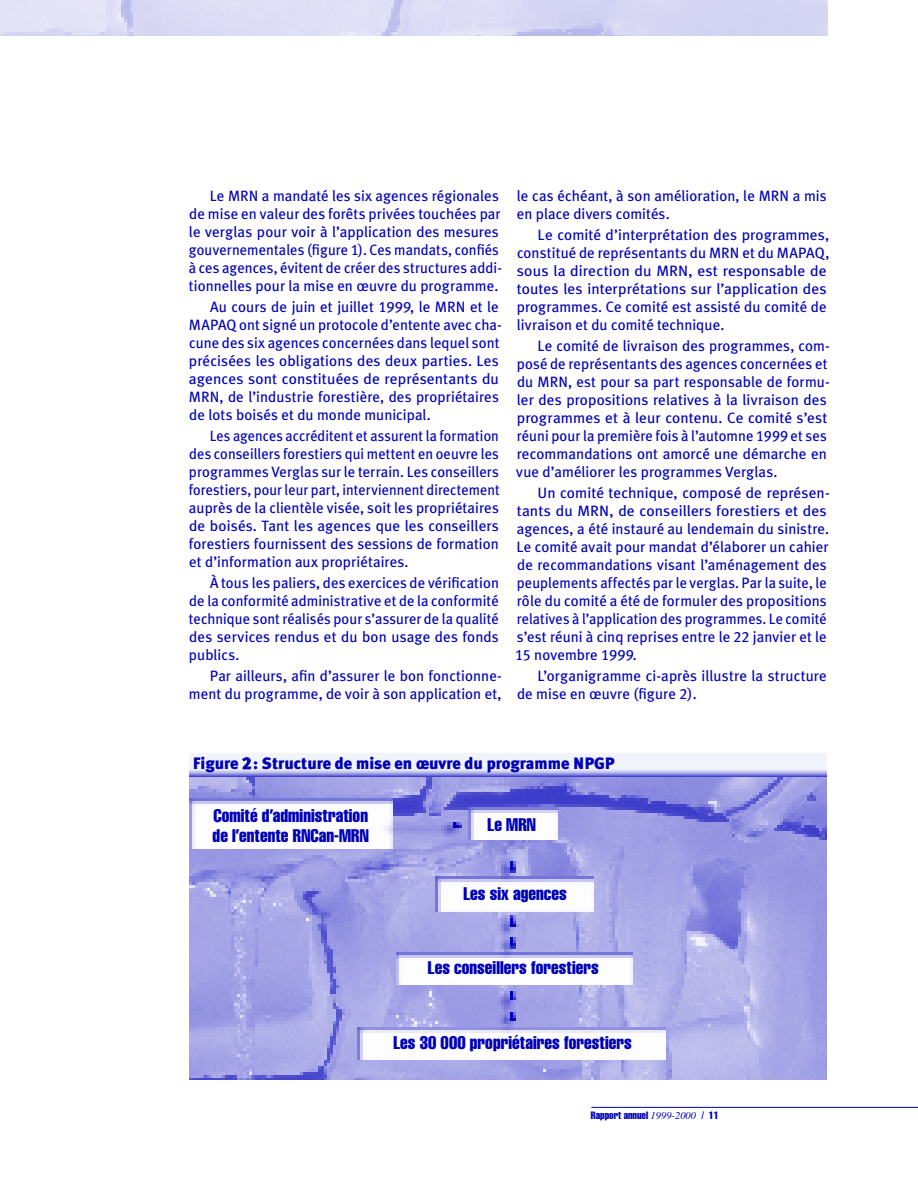
<style>
.page{position:relative;width:918px;height:1188px;background:#fff}
.page>*{position:absolute;margin:0;border:0;box-sizing:border-box;transform-origin:0 0}
.t1{font:extra-condensed 18px/19.5px "Helvetica";letter-spacing:.005em;color:#0000ba}
.t2{font:900 16.5px "Meta Plus";color:#0000ba}
.t3{font:15px/18px "Meta Plus";letter-spacing:.005em;color:#0000ba}
.t4{font:15px/18px "Meta Plus";letter-spacing:.005em;color:#0000ba;text-align:justify;scale:.95 1}
.t5{font:extra-condensed 10.5px "Helvetica";color:#0000ba}
.s1{font-family:"Meta Plus Book Caps"}
.s2{font-family:"Meta Plus Bold Caps";font-weight:400}
.s3{font-family:"Times";font-style:italic;font-stretch:normal}
</style>
<div class="page">
<img style="left:0;top:0;width:828px;height:36px">
<svg style="left:189px;top:753px;width:638px;height:24px;fill:#f2f4fc"></svg>
<svg style="left:242px;top:757px;width:9px;height:12px"></svg>
<img style="left:189px;top:777px;width:638px;height:303px">
<hr style="left:591px;top:1107px;width:327px;height:1px;background:#0000ba">
<p class="t3" style="left:189px;top:186px;width:315px;text-indent:21px">Le MRN a mandaté les six agences régionales de mise en valeur des forêts privées touchées par le verglas pour voir à l’application des mesures gouvernementales (figure <span class="s1">1</span>). Ces mandats, confiés à ces agences, évitent de créer des structures addi&shy;tionnelles pour la mise en œuvre du programme.</p>
<p class="t3" style="left:189px;top:297px;width:315px;text-indent:21px">Au cours de juin et juillet <span class="s1">1999</span>, le MRN et le MAPAQ ont signé un protocole d’entente avec cha&shy;cune des six agences concernées dans lequel sont précisées les obligations des deux parties. Les agences sont constituées de représentants du MRN, de l’industrie forestière, des propriétaires de lots boisés et du monde municipal.</p>
<p class="t4" style="left:189px;top:426px;width:329px;text-indent:21px">Les agences accréditent et assurent la formation des conseillers forestiers qui mettent en oeuvre les programmes Verglas sur le terrain. Les conseillers forestiers, pour leur part, interviennent directement auprès de la clientèle visée, soit les propriétaires de boisés. Tant les agences que les conseillers forestiers fournissent des sessions de formation et d’information aux propriétaires.</p>
<p class="t3" style="left:189px;top:573px;width:312px;text-align:justify;text-indent:21px">À tous les paliers, des exercices de vérification de la conformité administrative et de la conformité technique sont réalisés pour s’assurer de la qualité des services rendus et du bon usage des fonds publics.</p>
<p class="t3" style="left:189px;top:666px;width:315px;text-align:right">Par ailleurs, afin d’assurer le bon fonctionne&shy;ment du programme, de voir à son application et,</p>
<p class="t3" style="left:517px;top:186px;width:311px">le cas échéant, à son amélioration, le MRN a mis en place divers comités.</p>
<p class="t3" style="left:517px;top:225px;width:314px;text-indent:21px">Le comité d’interprétation des programmes, constitué de représentants du MRN et du MAPAQ, sous la direction du MRN, est responsable de toutes les interprétations sur l’application des programmes. Ce comité est assisté du comité de livraison et du comité technique.</p>
<p class="t3" style="left:516px;top:336px;width:315px;text-indent:21px">Le comité de livraison des programmes, com&shy;posé de représentants des agences concernées et du MRN, est pour sa part responsable de formu&shy;ler des propositions relatives à la livraison des programmes et à leur contenu. Ce comité s’est réuni pour la première fois à l’automne <span class="s1">1999</span> et ses recommandations ont amorcé une démarche en vue d’améliorer les programmes Verglas.</p>
<p class="t3" style="left:515px;top:483px;width:316px;text-indent:22px">Un comité technique, composé de représen&shy;tants du MRN, de conseillers forestiers et des agences, a été instauré au lendemain du sinistre.<br>Le comité avait pour mandat d’élaborer un cahier de recommandations visant l’aménagement des peuplements affectés par le verglas. Par la suite, le rôle du comité a été de formuler des propositions relatives à l’application des programmes. Le comité s’est réuni à cinq reprises entre le <span class="s1">22</span> janvier et le <span class="s1">15</span> novembre <span class="s1">1999</span>.</p>
<p class="t3" style="left:517px;top:666px;width:311px;text-indent:21px">L’organigramme ci-après illustre la structure de mise en œuvre (figure <span class="s1">2</span>).</p>
<p class="t2" style="left:193px;top:753px;width:423px">Figure <span class="s2">2</span> : Structure de mise en œuvre du programme NPGP</p>
<p class="t1" style="left:213px;top:806px;width:158px">Comité d’administration de l’entente RNCan-MRN</p>
<p class="t1" style="left:488px;top:814px;width:50px">Le MRN</p>
<p class="t1" style="left:464px;top:884px;width:105px">Les six agences</p>
<p class="t1" style="left:428px;top:958px;width:172px">Les conseillers forestiers</p>
<p class="t1" style="left:393px;top:1033px;width:240px">Les 30 000 propriétaires forestiers</p>
<p class="t5" style="left:591px;top:1109px;width:129px">Rapport annuel <span class="s3">1999-2000</span> / 11</p>
</div>
